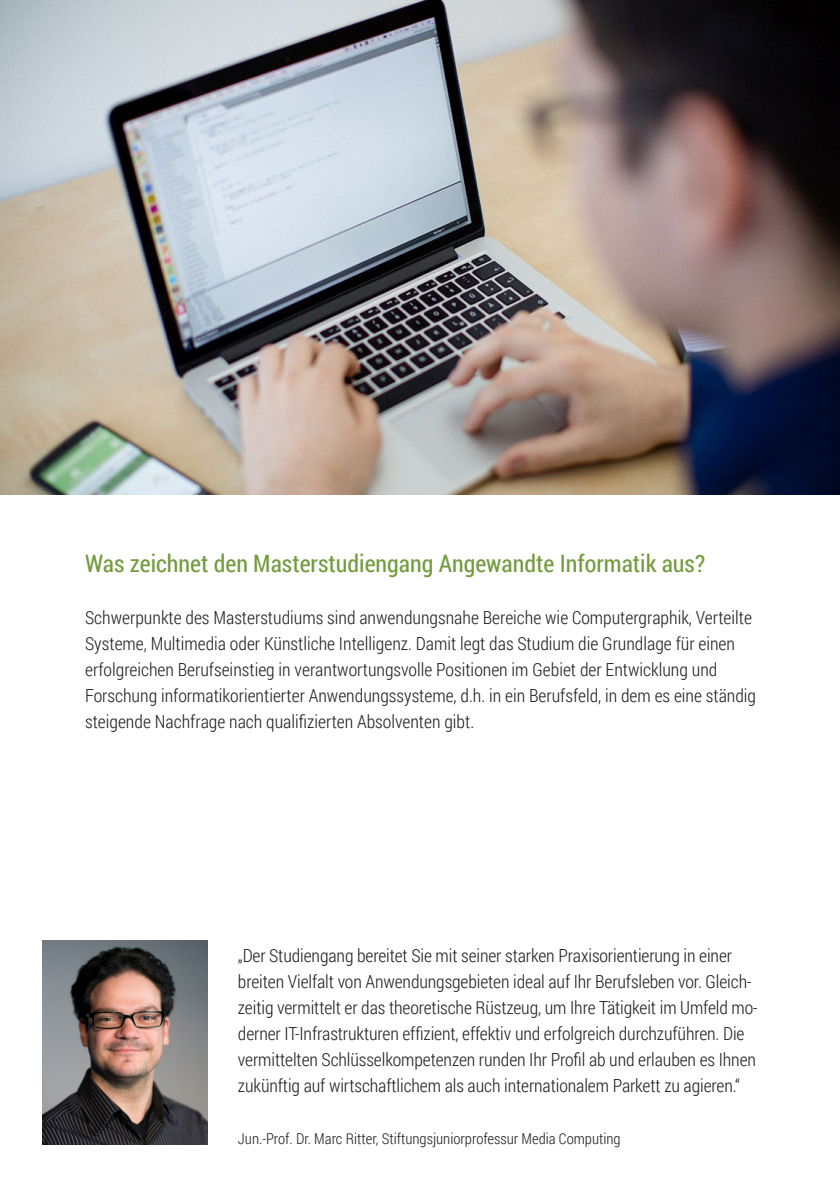
<style>
.page{position:relative;width:840px;height:1191px;background:#fff}
.page>*{position:absolute;margin:0;border:0;box-sizing:border-box;transform-origin:0 0}
.Studienbeschreibung{font:24px "Roboto Condensed";color:#739c3e}
.Mengentext{font:300 18px/26px "Roboto Condensed";letter-spacing:-.005em;color:#231f20}
.Mengentext-2{font:300 15px "Roboto Condensed";color:#231f20}
</style>
<div class="page">
<img style="left:0;top:0;width:839px;height:494px">
<img style="left:43px;top:940px;width:164px;height:204px">
<p class="Studienbeschreibung" style="left:85px;top:547px;width:621px">Was zeichnet den Masterstudiengang Angewandte Informatik aus?</p>
<p class="Mengentext" style="left:85px;top:604px;width:672px">Schwerpunkte des Masterstudiums sind anwendungsnahe Bereiche wie Computergraphik, Verteilte Systeme, Multimedia oder Künstliche Intelligenz. Damit legt das Studium die Grundlage für einen erfolgreichen Berufseinstieg in verantwortungsvolle Positionen im Gebiet der Entwicklung und Forschung informatikorientierter Anwendungssysteme, d.h. in ein Berufsfeld, in dem es eine ständig steigende Nachfrage nach qualifizierten Absolventen gibt.</p>
<p class="Mengentext" style="left:238px;top:942px;width:521px">„Der Studiengang bereitet Sie mit seiner starken Praxisorientierung in einer breiten Vielfalt von Anwendungsgebieten ideal auf Ihr Berufsleben vor. Gleich&shy;zeitig vermittelt er das theoretische Rüstzeug, um Ihre Tätigkeit im Umfeld mo&shy;derner IT-Infrastrukturen effizient, effektiv und erfolgreich durchzuführen. Die vermittelten Schlüsselkompetenzen runden Ihr Profil ab und erlauben es Ihnen zukünftig auf wirtschaftlichem als auch internationalem Parkett zu agieren.“</p>
<p class="Mengentext-2" style="left:238px;top:1128px;width:384px">Jun.-Prof. Dr. Marc Ritter, Stiftungsjuniorprofessur Media Computing</p>
</div>
